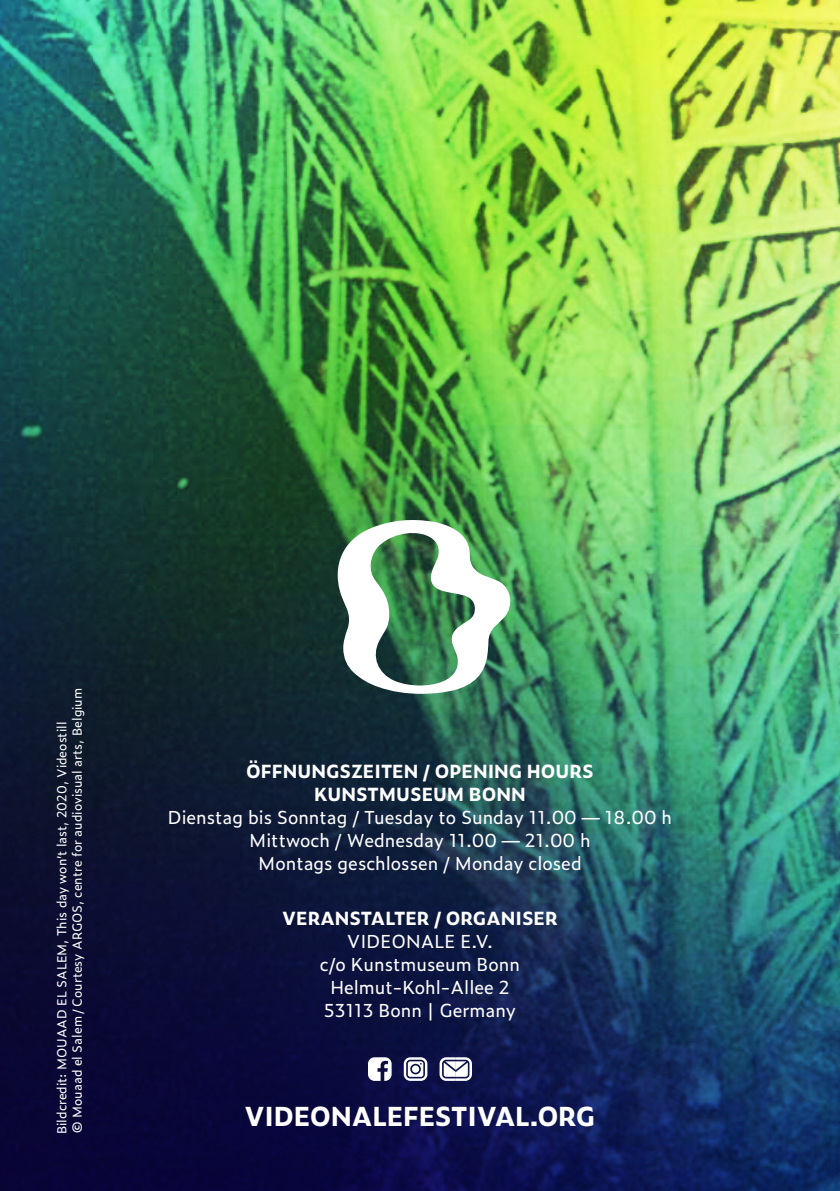
<style>
.page{position:relative;width:840px;height:1191px;background:#fff}
.page>*{position:absolute;margin:0;border:0;box-sizing:border-box;transform-origin:0 0}
.t1{font:700 26px "Zeitung Pro";letter-spacing:-.01em;color:#fff}
.t2{font:18px "Zeitung Pro";color:#fff}
.t3{font:700 18px "Zeitung Pro";color:#fff}
.t4{font:12.6px/15.2px "Zeitung Pro";color:#fff}
</style>
<div class="page">
<img style="left:0;top:0;width:839px;height:1191px">
<svg style="left:333px;top:518px;width:180px;height:176px"></svg>
<svg style="left:368px;top:1057px;width:23px;height:23px"></svg>
<svg style="left:439px;top:1057px;width:32px;height:23px"></svg>
<svg style="left:403px;top:1057px;width:24px;height:23px"></svg>
<p class="t4" style="left:54px;top:1134px;width:448px;rotate:-90deg">Bildcredit: MOUAAD EL SALEM, This day won t last, 2020, Videostill<br>© Mouaad el Salem / Courtesy ARGOS, centre for audiovisual arts, Belgium</p>
<p class="t3" style="left:246px;top:758px;width:349px">ÖFFNUNGSZEITEN / OPENING HOURS</p>
<p class="t3" style="left:314px;top:781px;width:213px">KUNSTMUSEUM BONN</p>
<p class="t2" style="left:168px;top:804px;width:505px">Dienstag bis Sonntag / Tuesday to Sunday 11.00 — 18.00 h</p>
<p class="t2" style="left:249px;top:827px;width:343px">Mittwoch / Wednesday 11.00 — 21.00 h</p>
<p class="t2" style="left:258px;top:850px;width:325px">Montags geschlossen / Monday closed</p>
<p class="t3" style="left:282px;top:904px;width:277px">VERANSTALTER / ORGANISER</p>
<p class="t2" style="left:346px;top:927px;width:148px">VIDEONALE E.V.</p>
<p class="t2" style="left:320px;top:950px;width:201px">c/o Kunstmuseum Bonn</p>
<p class="t2" style="left:330px;top:973px;width:181px">Helmut-Kohl-Allee 2</p>
<p class="t2" style="left:323px;top:996px;width:194px">53113 Bonn | Germany</p>
<p class="t1" style="left:244px;top:1096px;width:352px">VIDEONALEFESTIVAL.ORG</p>
</div>
